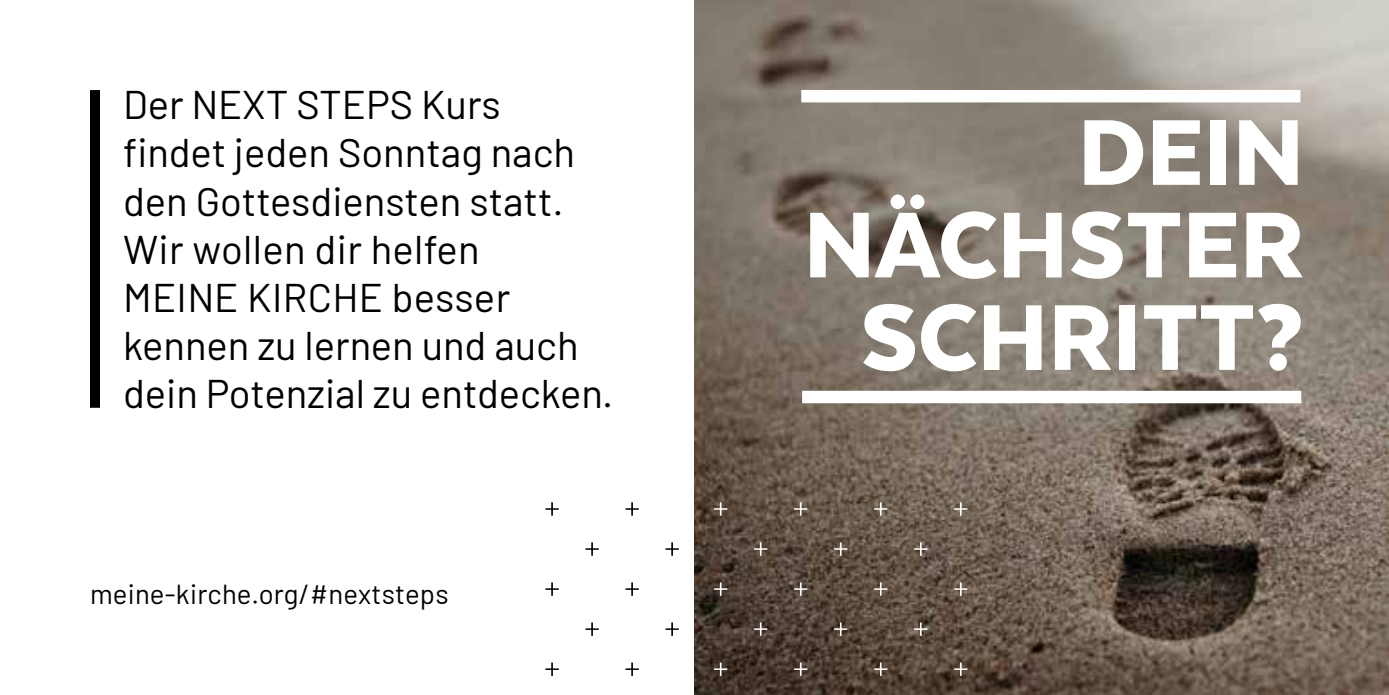
<style>
.page{position:relative;width:1389px;height:695px;background:#fff}
.page>*{position:absolute;margin:0;border:0;box-sizing:border-box;transform-origin:0 0}
.t1{font:900 107.5px/92.5px "Texta";color:#fff;text-align:right}
.t2{font:40px/48px "Barlow";color:#000}
.t3{font:27.5px "Barlow";letter-spacing:.01em;color:#000}
</style>
<div class="page">
<img style="left:694px;top:0;width:695px;height:694px">
<div style="left:90px;top:90px;width:10px;height:317px;background:#000"></div>
<svg style="left:545px;top:502px;width:14px;height:13px"></svg>
<svg style="left:625px;top:502px;width:14px;height:13px"></svg>
<svg style="left:585px;top:542px;width:14px;height:13px"></svg>
<svg style="left:665px;top:542px;width:14px;height:13px"></svg>
<svg style="left:545px;top:582px;width:14px;height:13px"></svg>
<svg style="left:625px;top:582px;width:14px;height:13px"></svg>
<svg style="left:585px;top:622px;width:14px;height:13px"></svg>
<svg style="left:665px;top:622px;width:14px;height:13px"></svg>
<svg style="left:545px;top:662px;width:14px;height:13px"></svg>
<svg style="left:625px;top:662px;width:14px;height:13px"></svg>
<div style="left:801px;top:90px;width:499px;height:12px;background:#fff"></div>
<div style="left:802px;top:390px;width:499px;height:13px;background:#fff"></div>
<svg style="left:714px;top:502px;width:13px;height:13px"></svg>
<svg style="left:794px;top:502px;width:13px;height:13px"></svg>
<svg style="left:874px;top:502px;width:13px;height:13px"></svg>
<svg style="left:954px;top:502px;width:13px;height:13px"></svg>
<svg style="left:754px;top:542px;width:13px;height:13px"></svg>
<svg style="left:834px;top:542px;width:13px;height:13px"></svg>
<svg style="left:914px;top:542px;width:13px;height:13px"></svg>
<svg style="left:714px;top:582px;width:13px;height:13px"></svg>
<svg style="left:794px;top:582px;width:13px;height:13px"></svg>
<svg style="left:874px;top:582px;width:13px;height:13px"></svg>
<svg style="left:954px;top:582px;width:13px;height:13px"></svg>
<svg style="left:754px;top:622px;width:13px;height:13px"></svg>
<svg style="left:834px;top:622px;width:13px;height:13px"></svg>
<svg style="left:914px;top:622px;width:13px;height:13px"></svg>
<svg style="left:714px;top:662px;width:13px;height:13px"></svg>
<svg style="left:794px;top:662px;width:13px;height:13px"></svg>
<svg style="left:874px;top:662px;width:13px;height:13px"></svg>
<svg style="left:954px;top:662px;width:13px;height:13px"></svg>
<p class="t2" style="left:123px;top:78px;width:492px">Der NEXT STEPS Kurs findet jeden Sonntag nach den Gottesdiensten statt.<br>Wir wollen dir helfen<br>MEINE KIRCHE besser kennen zu lernen und auch dein Potenzial zu entdecken.</p>
<p class="t3" style="left:90px;top:574px;width:360px">meine-kirche.org/#nextsteps</p>
<h1 class="t1" style="left:804px;top:105px;width:502px">DEIN<br>NÄCHSTER<br>SCHRITT?</h1>
</div>
